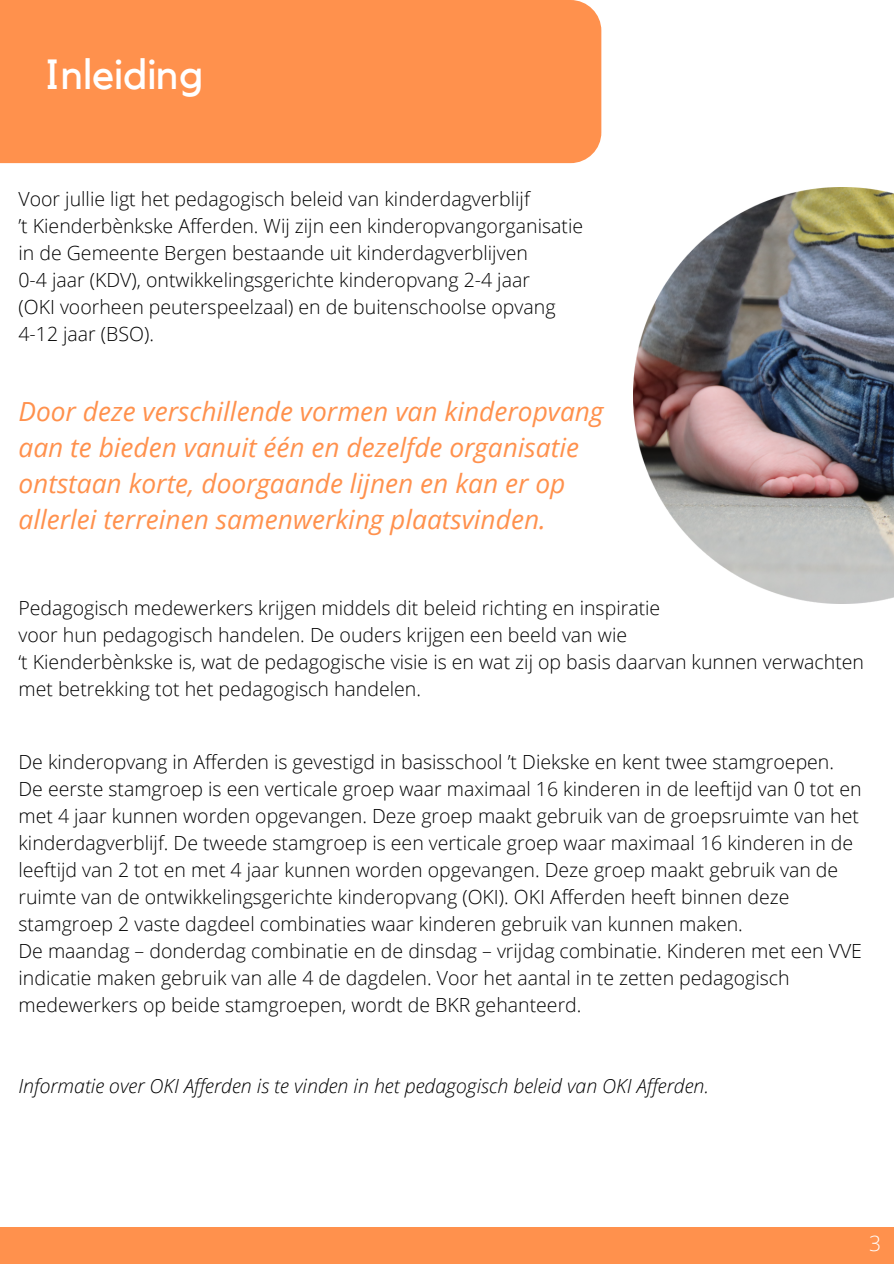
<style>
.page{position:relative;width:894px;height:1264px;background:#fff}
.page>*{position:absolute;margin:0;border:0;box-sizing:border-box;transform-origin:0 0}
.t1{font:42px "Kollektif";color:#fff}
.t2{font:italic 26.4px/36px "Open Sans";color:#ff914d}
.t3{font:300 21px "Open Sans";color:#fff}
.t4{font:300 19.5px/27px "Open Sans";color:#000}
.t5{font:italic 300 19.5px "Open Sans";color:#000}
</style>
<div class="page">
<div style="left:0;top:0;width:601px;height:163px;background:#ff914d"></div>
<img style="left:633px;top:187px;width:260px;height:417px">
<div style="left:0;top:1227px;width:893px;height:36px;background:#ff914d"></div>
<p class="t1" style="left:44px;top:55px;width:161px">Inleiding</p>
<p class="t4" style="left:18px;top:185px;width:512px">Voor jullie ligt het pedagogisch beleid van kinderdagverblijf</p>
<p class="t4" style="left:18px;top:212px;width:566px">’t Kienderbènkske Afferden. Wij zijn een kinderopvangorganisatie</p>
<p class="t4" style="left:18px;top:239px;width:510px">in de Gemeente Bergen bestaande uit kinderdagverblijven</p>
<p class="t4" style="left:18px;top:266px;width:513px">0-4 jaar (KDV), ontwikkelingsgerichte kinderopvang 2-4 jaar</p>
<p class="t4" style="left:18px;top:293px;width:538px">(OKI voorheen peuterspeelzaal) en de buitenschoolse opvang</p>
<p class="t4" style="left:18px;top:320px;width:137px">4-12 jaar (BSO).</p>
<p class="t2" style="left:18px;top:393px;width:586px">Door deze verschillende vormen van kinderopvang aan te bieden vanuit één en dezelfde organisatie ontstaan korte, doorgaande lijnen en kan er op allerlei terreinen samenwerking plaatsvinden.</p>
<p class="t4" style="left:18px;top:594px;width:643px">Pedagogisch medewerkers krijgen middels dit beleid richting en inspiratie</p>
<p class="t4" style="left:18px;top:621px;width:610px">voor hun pedagogisch handelen. De ouders krijgen een beeld van wie</p>
<p class="t4" style="left:18px;top:648px;width:846px">‘t Kienderbènkske is, wat de pedagogische visie is en wat zij op basis daarvan kunnen verwachten met betrekking tot het pedagogisch handelen.</p>
<h2 class="t4" style="left:18px;top:747px;width:816px">De kinderopvang in Afferden is gevestigd in basisschool ’t Diekske en kent twee stamgroepen.</h2>
<p class="t4" style="left:18px;top:774px;width:844px">De eerste stamgroep is een verticale groep waar maximaal 16 kinderen in de leeftijd van 0 tot en met 4 jaar kunnen worden opgevangen. Deze groep maakt gebruik van de groepsruimte van het kinderdagverblijf. De tweede stamgroep is een verticale groep waar maximaal 16 kinderen in de leeftijd van 2 tot en met 4 jaar kunnen worden opgevangen. Deze groep maakt gebruik van de ruimte van de ontwikkelingsgerichte kinderopvang (OKI). OKI Afferden heeft binnen deze stamgroep 2 vaste dagdeel combinaties waar kinderen gebruik van kunnen maken.</p>
<p class="t4" style="left:18px;top:936px;width:844px">De maandag – donderdag combinatie en de dinsdag – vrijdag combinatie. Kinderen met een VVE indicatie maken gebruik van alle 4 de dagdelen. Voor het aantal in te zetten pedagogisch medewerkers op beide stamgroepen, wordt de BKR gehanteerd.</p>
<p class="t5" style="left:18px;top:1072px;width:691px">Informatie over OKI Afferden is te vinden in het pedagogisch beleid van OKI Afferden.</p>
<p class="t3" style="left:868px;top:1228px;width:13px">3</p>
</div>
